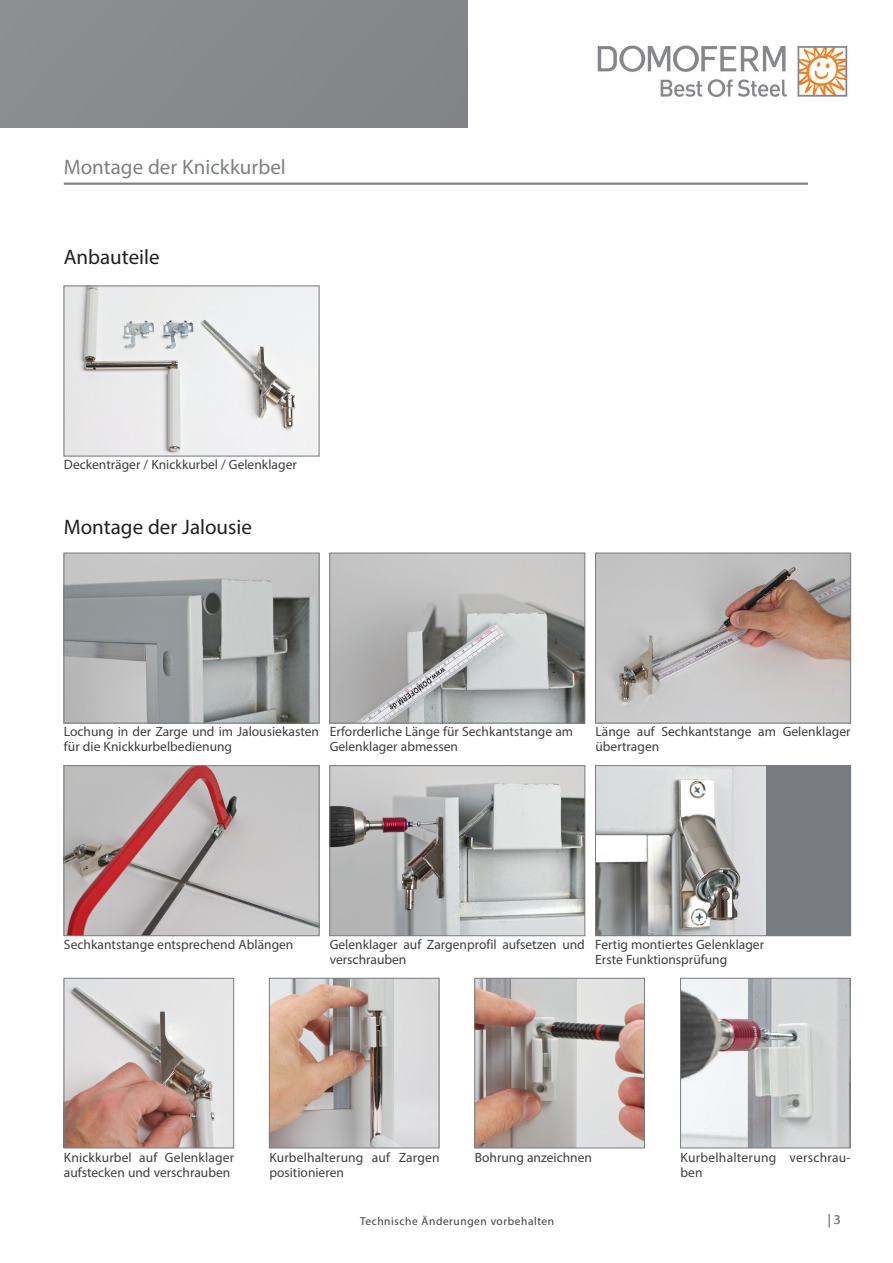
<style>
.page{position:relative;width:893px;height:1263px;background:#fff}
.page>*{position:absolute;margin:0;border:0;box-sizing:border-box;transform-origin:0 0}
.t1{font:21px "Myriad Pro";color:#231f20}
.t2{font:21px "Myriad Pro";color:#7f8087}
.t3{font:13.5px/15px "Myriad Pro";color:#3e3e3f}
.t4{font:13.5px/15px "Myriad Pro";letter-spacing:.02em;color:#3e3e3f}
.t5{font:13.5px "Myriad Pro";color:#7f8087}
.t6{font:11.4px "Myriad Pro";letter-spacing:.05em;color:#3e3e3f}
</style>
<div class="page">
<div style="left:0;top:0;width:468px;height:128px;background:#87898c"></div>
<img style="left:597px;top:45px;width:251px;height:53px">
<hr style="left:64px;top:183px;width:744px;height:2px;background:#7f8087">
<img style="left:66px;top:288px;width:251px;height:166px">
<img style="left:66px;top:555px;width:251px;height:166px">
<div style="left:64px;top:553px;width:255px;height:170px;border:1px solid #787c82"></div>
<img style="left:332px;top:555px;width:251px;height:166px">
<div style="left:330px;top:553px;width:255px;height:170px;border:1px solid #787c82"></div>
<img style="left:597px;top:555px;width:252px;height:166px">
<div style="left:595px;top:553px;width:256px;height:170px;border:1px solid #787c82"></div>
<img style="left:66px;top:767px;width:251px;height:167px">
<div style="left:64px;top:765px;width:255px;height:171px;border:1px solid #787c82"></div>
<div style="left:595px;top:766px;width:256px;height:170px;background:#787c82"></div>
<img style="left:597px;top:767px;width:168px;height:167px">
<div style="left:595px;top:765px;width:256px;height:171px;border:1px solid #787c82"></div>
<img style="left:332px;top:767px;width:251px;height:167px">
<div style="left:330px;top:765px;width:255px;height:171px;border:1px solid #787c82"></div>
<img style="left:66px;top:980px;width:166px;height:166px">
<div style="left:64px;top:978px;width:170px;height:170px;border:1px solid #787c82"></div>
<img style="left:271px;top:980px;width:166px;height:166px">
<div style="left:269px;top:978px;width:170px;height:170px;border:1px solid #787c82"></div>
<img style="left:477px;top:980px;width:166px;height:166px">
<div style="left:475px;top:978px;width:170px;height:170px;border:1px solid #787c82"></div>
<img style="left:682px;top:980px;width:166px;height:166px">
<div style="left:680px;top:978px;width:170px;height:170px;border:1px solid #787c82"></div>
<h1 class="t2" style="left:64px;top:154px;width:224px">Montage der Knickkurbel</h1>
<h1 class="t1" style="left:64px;top:244px;width:97px">Anbauteile</h1>
<p class="t3" style="left:64px;top:457px;width:234px">Deckenträger / Knickkurbel / Gelenklager</p>
<h1 class="t1" style="left:64px;top:514px;width:190px">Montage der Jalousie</h1>
<p class="t3" style="left:64px;top:724px;width:257px">Lochung in der Zarge und im Jalousiekasten für die Knickkurbelbedienung</p>
<p class="t3" style="left:330px;top:724px;width:245px">Erforderliche Länge für Sechkantstange am<br>Gelenklager abmessen</p>
<p class="t3" style="left:595px;top:724px;width:257px">Länge auf Sechkantstange am Gelenklager übertragen</p>
<p class="t3" style="left:330px;top:937px;width:257px">Gelenklager auf Zargenprofil aufsetzen und verschrauben</p>
<p class="t3" style="left:64px;top:937px;width:231px">Sechkantstange entsprechend Ablängen</p>
<p class="t3" style="left:595px;top:937px;width:170px">Fertig montiertes Gelenklager<br>Erste Funktionsprüfung</p>
<p class="t3" style="left:64px;top:1149px;width:172px">Knickkurbel auf Gelenklager aufstecken und verschrauben</p>
<p class="t3" style="left:269px;top:1149px;width:172px">Kurbelhalterung auf Zargen positionieren</p>
<p class="t3" style="left:475px;top:1149px;width:119px">Bohrung anzeichnen</p>
<p class="t4" style="left:681px;top:1149px;width:172px">Kurbelhalterung verschrau&shy;ben</p>
<p class="t6" style="left:360px;top:1214px;width:196px">Technische Änderungen vorbehalten</p>
<p class="t5" style="left:828px;top:1211px;width:15px">| 3</p>
</div>
